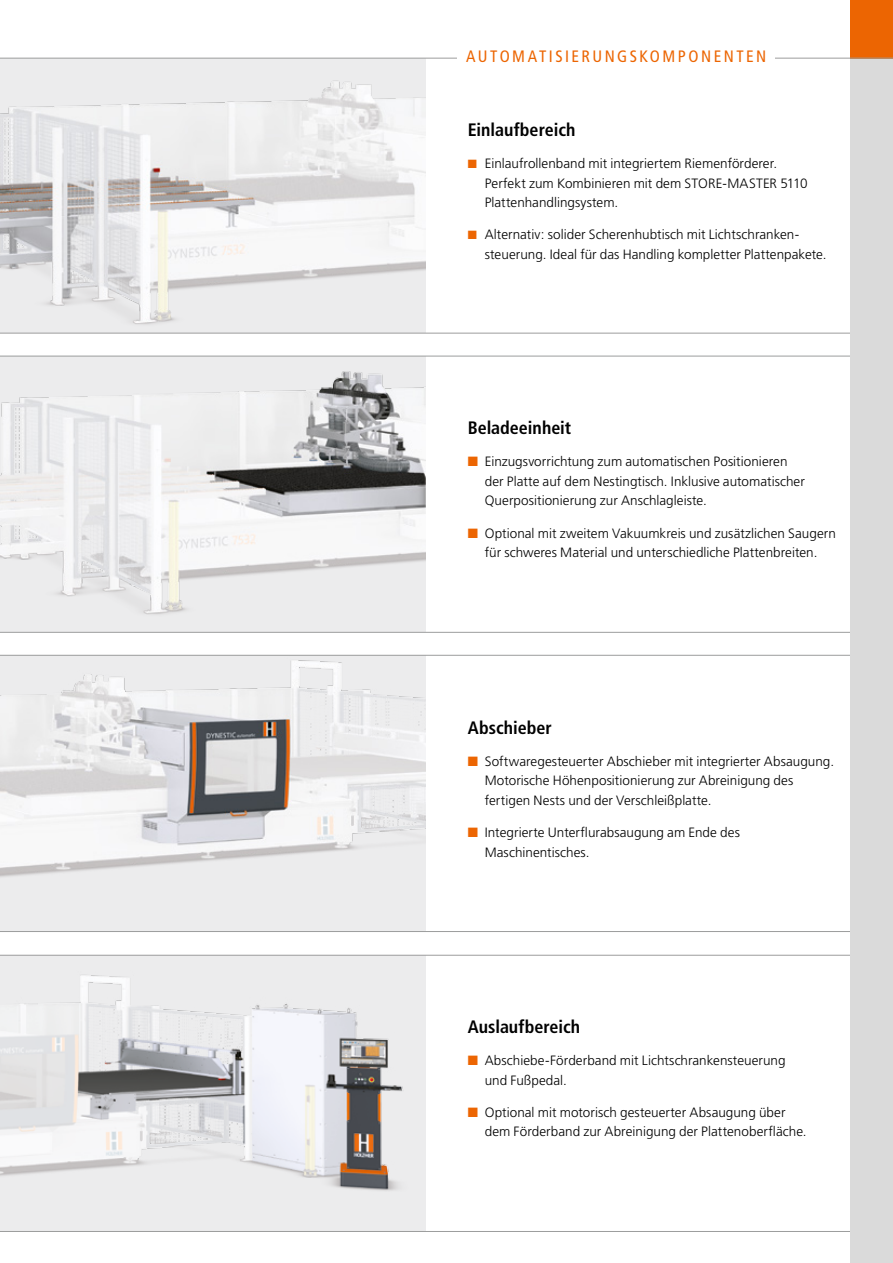
<style>
.page{position:relative;width:893px;height:1263px;background:#fff}
.page>*{position:absolute;margin:0;border:0;box-sizing:border-box;transform-origin:0 0}
.t1{font:700 condensed 18px "Frutiger";color:#000}
.t2{font:condensed 16.5px "Frutiger";letter-spacing:.15em;color:#ec6502}
.t3{font:300 13.5px/19.5px "Frutiger";color:#000}
.s1{color:#ec6502}
</style>
<div class="page">
<img style="left:0;top:59px;width:425px;height:274px">
<img style="left:0;top:357px;width:425px;height:275px">
<img style="left:0;top:656px;width:425px;height:275px">
<img style="left:0;top:956px;width:425px;height:275px">
<hr style="left:0;top:632px;width:893px;height:1px;background:#9c9d9d">
<hr style="left:0;top:655px;width:893px;height:1px;background:#9c9d9d">
<hr style="left:0;top:356px;width:893px;height:1px;background:#9c9d9d">
<hr style="left:0;top:333px;width:893px;height:1px;background:#9c9d9d">
<hr style="left:0;top:1231px;width:893px;height:1px;background:#9c9d9d">
<hr style="left:0;top:955px;width:893px;height:1px;background:#9c9d9d">
<hr style="left:0;top:931px;width:893px;height:1px;background:#9c9d9d">
<div style="left:850px;top:0;width:43px;height:1263px;background:#dadada"></div>
<div style="left:850px;top:0;width:43px;height:58px;background:#ec6502"></div>
<hr style="left:0;top:58px;width:893px;height:1px;background:#9c9d9d">
<div style="left:458px;top:41px;width:317px;height:30px;background:#fff"></div>
<p class="t2" style="left:466px;top:47px;width:302px">AUTOMATISIERUNGSKOMPONENTEN</p>
<h1 class="t1" style="left:468px;top:119px;width:109px">Einlaufbereich</h1>
<p class="t3" style="left:485px;top:154px;width:324px;text-indent:-17px"><span class="s1">■</span> Einlaufrollenband mit integriertem Riemenförderer.<br>Perfekt zum Kombinieren mit dem STORE-MASTER 5110<br>Plattenhandlingsystem.</p>
<p class="t3" style="left:485px;top:225px;width:343px;text-indent:-17px"><span class="s1">■</span> Alternativ: solider Scherenhubtisch mit Lichtschranken&shy;steuerung. Ideal für das Handling kompletter Plattenpakete.</p>
<h1 class="t1" style="left:468px;top:417px;width:105px">Beladeeinheit</h1>
<p class="t3" style="left:485px;top:452px;width:322px;text-indent:-17px"><span class="s1">■</span> Einzugsvorrichtung zum automatischen Positionieren der Platte auf dem Nestingtisch. Inklusive automatischer<br>Querpositionierung zur Anschlagleiste.</p>
<p class="t3" style="left:468px;top:523px;width:370px;text-align:center"><span class="s1">■</span> Optional mit zweitem Vakuumkreis und zusätzlichen Saugern für schweres Material und unterschiedliche Plattenbreiten.</p>
<h1 class="t1" style="left:468px;top:717px;width:85px">Abschieber</h1>
<p class="t3" style="left:485px;top:752px;width:351px;text-indent:-17px"><span class="s1">■</span> Softwaregesteuerter Abschieber mit integrierter Absaugung.<br>Motorische Höhenpositionierung zur Abreinigung des fertigen Nests und der Verschleißplatte.</p>
<p class="t3" style="left:485px;top:823px;width:257px;text-indent:-17px"><span class="s1">■</span> Integrierte Unterflurabsaugung am Ende des<br>Maschinentisches.</p>
<h1 class="t1" style="left:468px;top:1016px;width:114px">Auslaufbereich</h1>
<p class="t3" style="left:485px;top:1051px;width:302px;text-indent:-17px"><span class="s1">■</span> Abschiebe-Förderband mit Lichtschrankensteuerung und Fußpedal.</p>
<p class="t3" style="left:485px;top:1103px;width:323px;text-indent:-17px"><span class="s1">■</span> Optional mit motorisch gesteuerter Absaugung über dem Förderband zur Abreinigung der Plattenoberfläche.</p>
</div>
